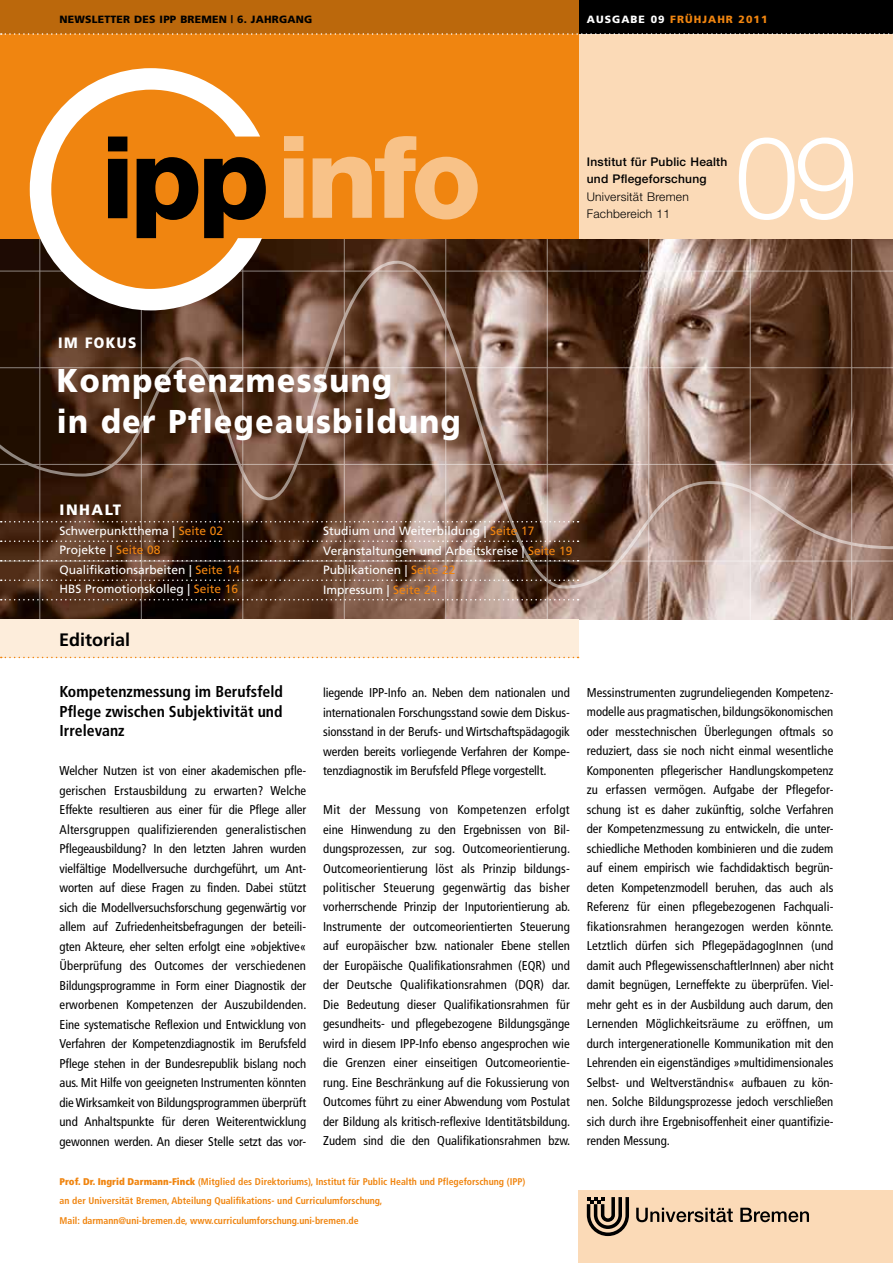
<style>
.page{position:relative;width:893px;height:1263px;background:#fff}
.page>*{position:absolute;margin:0;border:0;box-sizing:border-box;transform-origin:0 0}
.t1{font:300 114.45px "Helvetica Neue";color:#fff}
.t2{font:900 33px/40.5px "Frutiger";letter-spacing:.05em;color:#fff;scale:.9 1}
.t3{font:700 18px "Frutiger";color:#000}
.t4{font:700 condensed 15.75px/19.5px "Frutiger";color:#000;text-align:justify}
.t5{font:900 15px "Frutiger";color:#fff;scale:.9 1}
.t6{font:900 15px "Frutiger";color:#fff}
.t7{font:condensed 12.75px/19.5px "Frutiger";letter-spacing:-.005em;color:#000;text-align:justify}
.t8{font:12px/19.5px "Frutiger";color:#fff}
.t9{font:500 12px/17.1px "Helvetica Neue";letter-spacing:.02em;color:#000}
.t10{font:300 12px/17.1px "Helvetica Neue";letter-spacing:.02em;color:#000}
.t11{font:900 10.5px "Frutiger";letter-spacing:.02em;color:#000}
.t12{font:900 10.5px "Frutiger";letter-spacing:.1em;color:#f08510}
.t13{font:700 condensed 9.75px/19.5px "Frutiger";color:#f08510}
.s1{color:#fff}
.s2{color:#f08510}
.s3{font-weight:900}
</style>
<div class="page">
<img style="left:0;top:238px;width:893px;height:381px">
<hr style="left:39px;top:238px;width:1px;height:381px;background:#fff">
<hr style="left:141px;top:238px;width:1px;height:381px;background:#fff">
<hr style="left:242px;top:238px;width:1px;height:381px;background:#fff">
<hr style="left:344px;top:238px;width:1px;height:381px;background:#fff">
<hr style="left:445px;top:238px;width:1px;height:381px;background:#fff">
<hr style="left:547px;top:238px;width:1px;height:381px;background:#fff">
<hr style="left:648px;top:238px;width:1px;height:381px;background:#fff">
<hr style="left:750px;top:238px;width:1px;height:381px;background:#fff">
<hr style="left:851px;top:238px;width:1px;height:381px;background:#fff">
<svg style="left:0;top:259px;width:893px;height:331px;background:#6f5142"></svg>
<div style="left:0;top:619px;width:578px;height:38px;background:#fdeddb"></div>
<div style="left:578px;top:0;width:315px;height:34px;background:#000"></div>
<div style="left:578px;top:34px;width:315px;height:204px;background:#fbdab7"></div>
<div style="left:0;top:0;width:578px;height:238px;background:#f08510"></div>
<div style="left:578px;top:1191px;width:315px;height:72px;background:#fbdab7"></div>
<div style="left:0;top:0;width:578px;height:34px;background:#bb680c"></div>
<svg style="left:1px;top:33px;width:892px;height:2px"></svg>
<svg style="left:262px;top:171px;width:4px;height:36px"></svg>
<svg style="left:30px;top:68px;width:232px;height:242px"></svg>
<svg style="left:284px;top:136px;width:194px;height:83px"></svg>
<svg style="left:1px;top:657px;width:578px;height:1px"></svg>
<svg style="left:636px;top:1208px;width:97px;height:14px"></svg>
<svg style="left:740px;top:1208px;width:69px;height:14px"></svg>
<svg style="left:587px;top:1197px;width:42px;height:39px"></svg>
<svg style="left:1px;top:579px;width:578px;height:2px"></svg>
<svg style="left:1px;top:521px;width:578px;height:1px"></svg>
<svg style="left:1px;top:540px;width:578px;height:2px"></svg>
<svg style="left:1px;top:560px;width:578px;height:1px"></svg>
<svg style="left:1px;top:599px;width:578px;height:1px"></svg>
<p class="t11" style="left:60px;top:13px;width:213px">NEWSLETTER DES ipp bremen | 6. JAHRG</p>
<p class="t11" style="left:288px;top:13px;width:25px">ANG</p>
<p class="t12" style="left:587px;top:13px;width:182px"><span class="s1">Ausgabe 09</span> Frühjahr 2011</p>
<p class="t9" style="left:587px;top:153px;width:142px">Institut für Public Health und Pflegeforschung</p>
<p class="t10" style="left:587px;top:188px;width:103px">Universität Bremen<br>Fachbereich 11</p>
<h1 class="t1" style="left:735px;top:108px;width:124px">09</h1>
<p class="t5" style="left:58px;top:334px;width:88px">Im Fokus</p>
<h2 class="t2" style="left:57px;top:360px;width:450px">Kompetenzmessung<br>in der Pflegeausbildung</h2>
<p class="t6" style="left:60px;top:501px;width:43px">Inhalt</p>
<p class="t8" style="left:60px;top:521px;width:182px">Schwerpunktthema | <span class="s2">Seite 02<br></span>Projekte | <span class="s2">Seite 08<br></span>Qualifikationsarbeiten | <span class="s2">Seite 14<br></span>HBS Promotionskolleg | <span class="s2">Seite 16</span></p>
<p class="t8" style="left:323px;top:521px;width:251px">Studium und Weiterbildung | <span class="s2">Seite 17<br></span>Veranstaltungen und Arbeitskreise | <span class="s2">Seite 19<br></span>Publikationen | <span class="s2">Seite 22<br></span>Impressum | <span class="s2">Seite 24</span></p>
<h3 class="t3" style="left:59px;top:629px;width:73px">Editorial</h3>
<p class="t4" style="left:60px;top:682px;width:225px">Kompetenzmessung im Berufsfeld Pflege zwischen Subjektivität und Irrelevanz</p>
<p class="t7" style="left:60px;top:761px;width:249px">Welcher Nutzen ist von einer akademischen pfle&shy;gerischen Erstausbildung zu erwarten? Welche Effekte resultieren aus einer für die Pflege aller Altersgruppen qualifizierenden generalistischen Pflegeausbildung? In den letzten Jahren wurden vielfältige Modellversuche durchgeführt, um Ant&shy;worten auf diese Fragen zu finden. Dabei stützt sich die Modellversuchsforschung gegenwärtig vor allem auf Zufriedenheitsbefragungen der beteili&shy;gten Akteure, eher selten erfolgt eine »objektive« Überprüfung des Outcomes der verschiedenen Bildungsprogramme in Form einer Diagnostik der erworbenen Kompetenzen der Auszubildenden.<br>Eine systematische Reflexion und Entwicklung von Verfahren der Kompetenzdiagnostik im Berufsfeld Pflege stehen in der Bundesrepublik bislang noch aus. Mit Hilfe von geeigneten Instrumenten könnten die Wirksamkeit von Bildungsprogrammen überprüft und Anhaltspunkte für deren Weiterentwicklung gewonnen werden. An dieser Stelle setzt das vor-</p>
<p class="t7" style="left:323px;top:683px;width:248px">liegende IPP-Info an. Neben dem nationalen und internationalen Forschungsstand sowie dem Diskus&shy;sionsstand in der Berufs- und Wirtschaftspädagogik werden bereits vorliegende Verfahren der Kompe&shy;tenzdiagnostik im Berufsfeld Pflege vorgestellt.</p>
<p class="t7" style="left:323px;top:800px;width:249px">Mit der Messung von Kompetenzen erfolgt eine Hinwendung zu den Ergebnissen von Bil&shy;dungsprozessen, zur sog. Outcomeorientierung.<br>Outcomeorientierung löst als Prinzip bildungs&shy;politischer Steuerung gegenwärtig das bisher vorherrschende Prinzip der Inputorientierung ab.<br>Instrumente der outcomeorientierten Steuerung auf europäischer bzw. nationaler Ebene stellen der Europäische Qualifikationsrahmen (EQR) und der Deutsche Qualifikationsrahmen (DQR) dar.<br>Die Bedeutung dieser Qualifikationsrahmen für gesundheits- und pflegebezogene Bildungsgänge wird in diesem IPP-Info ebenso angesprochen wie die Grenzen einer einseitigen Outcomeorientie&shy;rung. Eine Beschränkung auf die Fokussierung von Outcomes führt zu einer Abwendung vom Postulat der Bildung als kritisch-reflexive Identitätsbildung.<br>Zudem sind die den Qualifikationsrahmen bzw.</p>
<p class="t13" style="left:60px;top:1171px;width:467px"><span class="s3">Prof. Dr. Ingrid Darmann-Finck</span> (Mitglied des Direktoriums), Institut für Public Health und Pflegeforschung (IPP) an der Universität Bremen, Abteilung Qualifikations- und Curriculumforschung,<br>Mail: darmann@uni-bremen.de, www.curriculumforschung.uni-bremen.de</p>
<p class="t7" style="left:587px;top:683px;width:248px">Messinstrumenten zugrundeliegenden Kompetenz&shy;modelle aus pragmatischen, bildungsökonomischen oder messtechnischen Überlegungen oftmals so reduziert, dass sie noch nicht einmal wesentliche Komponenten pflegerischer Handlungskompetenz zu erfassen vermögen. Aufgabe der Pflegefor&shy;schung ist es daher zukünftig, solche Verfahren der Kompetenzmessung zu entwickeln, die unter&shy;schiedliche Methoden kombinieren und die zudem auf einem empirisch wie fachdidaktisch begrün&shy;deten Kompetenzmodell beruhen, das auch als Referenz für einen pflegebezogenen Fachquali&shy;fikationsrahmen herangezogen werden könnte.<br>Letztlich dürfen sich PflegepädagogInnen (und damit auch PflegewissenschaftlerInnen) aber nicht damit begnügen, Lerneffekte zu überprüfen. Viel&shy;mehr geht es in der Ausbildung auch darum, den Lernenden Möglichkeitsräume zu eröffnen, um durch intergenerationelle Kommunikation mit den Lehrenden ein eigenständiges »multidimensionales Selbst- und Weltverständnis« aufbauen zu kön&shy;nen. Solche Bildungsprozesse jedoch verschließen sich durch ihre Ergebnisoffenheit einer quantifizie&shy;renden Messung.</p>
</div>
